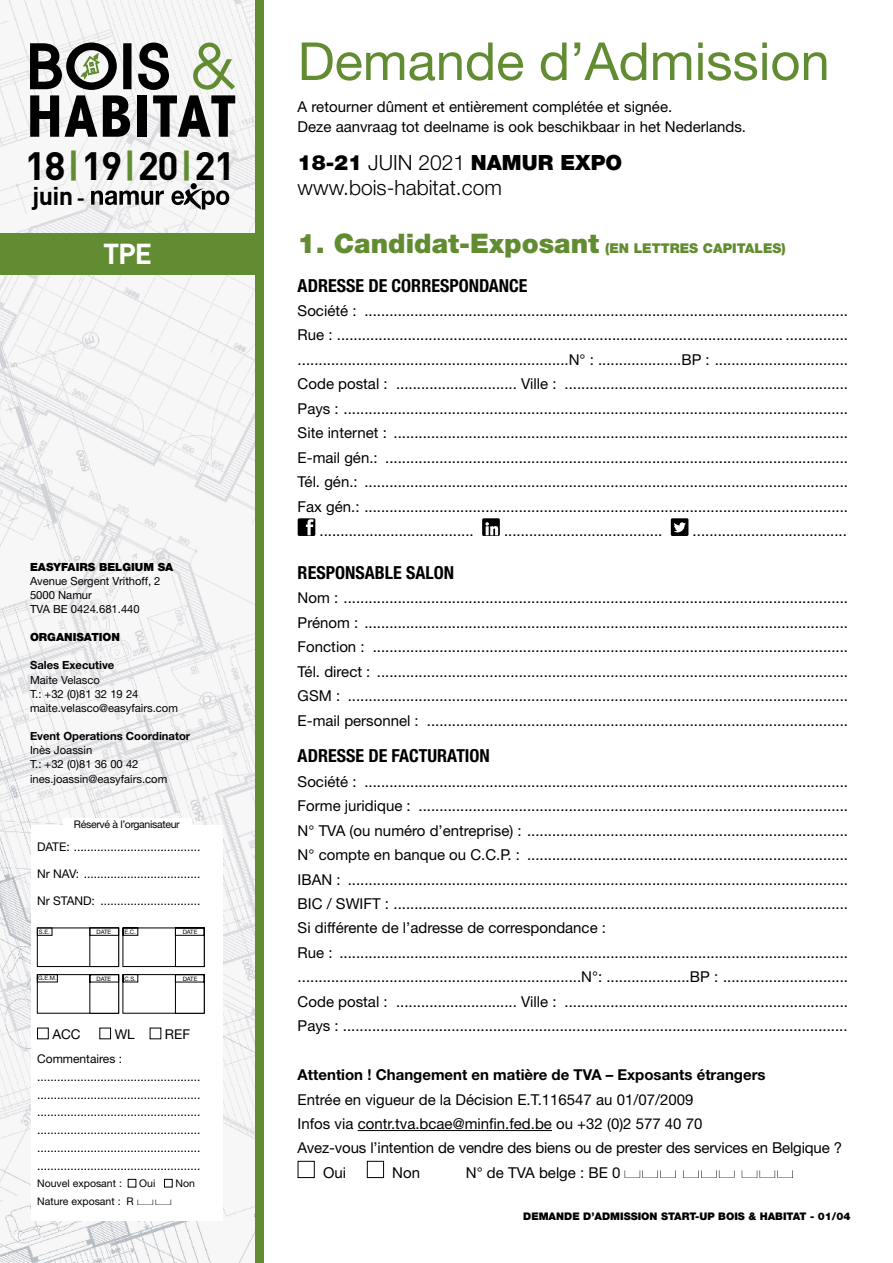
<style>
.page{position:relative;width:893px;height:1263px;background:#fff}
.page>*{position:absolute;margin:0;border:0;box-sizing:border-box;transform-origin:0 0}
.t1{font:52.5px "Helvetica Neue LT Std";color:#628c32}
.t2{font:700 39px "DIN";letter-spacing:-.04em;color:#000}
.t3{font:700 28.5px "DIN";color:#fff}
.t4{font:700 25.2px "DIN";color:#000}
.t5{font:300 21px/25.2px "Helvetica Neue LT Std";color:#000}
.t6{font:700 condensed 18px "Helvetica Neue LT Std";color:#000}
.t7{font:15px/24.5px "Helvetica Neue LT Std";color:#000}
.t8{font:700 15px "Helvetica Neue LT Std";color:#000}
.t9{font:900 13.5px "Helvetica Neue LT Std";color:#628c32}
.t10{font:13.5px "Helvetica Neue LT Std";color:#000}
.t11{font:12px/17.7px "Helvetica Neue LT Std";color:#000}
.t12{font:11.25px/14.1px "Helvetica Neue LT Std";color:#000}
.t13{font:700 11.25px "Helvetica Neue LT Std";color:#000}
.t14{font:900 11.25px "Helvetica Neue LT Std";color:#000}
.t15{font:900 10.5px "Helvetica Neue LT Std";color:#000}
.t16{font:10.5px "Helvetica Neue LT Std";color:#000}
.t17{font:10.5px "Helvetica Neue LT Std";letter-spacing:-.03em;color:#000}
.t18{font:6px "Helvetica Neue LT Std";color:#000}
.s1{font-size:34.95px;color:#628c32}
.s2{font-size:18.9px}
.s3{font-family:"Universal Peignes"}
.s4{font-weight:900}
.s5{font-size:27px}
</style>
<div class="page">
<img style="left:0;top:0;width:255px;height:1263px">
<div style="left:137px;top:95px;width:10px;height:42px;background:#000"></div>
<svg style="left:138px;top:43px;width:97px;height:94px"></svg>
<svg style="left:30px;top:43px;width:102px;height:94px"></svg>
<div style="left:0;top:234px;width:261px;height:41px;background:#628c32"></div>
<hr style="left:358px;top:1130px;width:194px;height:1px;background:#000">
<div style="left:298px;top:518px;width:17px;height:18px;background:#000;border-radius:2px"></div>
<svg style="left:306px;top:519px;width:8px;height:16px"></svg>
<div style="left:482px;top:518px;width:18px;height:18px;background:#000;border-radius:2px"></div>
<svg style="left:485px;top:522px;width:13px;height:13px"></svg>
<div style="left:671px;top:518px;width:17px;height:18px;background:#000;border-radius:2px"></div>
<svg style="left:674px;top:522px;width:12px;height:10px"></svg>
<div style="left:298px;top:1161px;width:17px;height:17px;border:1px solid #000"></div>
<div style="left:367px;top:1161px;width:17px;height:17px;border:1px solid #000"></div>
<svg style="left:625px;top:1170px;width:168px;height:8px"></svg>
<div style="left:31px;top:825px;width:191px;height:395px;background:#fff"></div>
<div style="left:128px;top:1179px;width:8px;height:8px;border:1px solid #000"></div>
<div style="left:164px;top:1179px;width:9px;height:8px;border:1px solid #000"></div>
<div style="left:37px;top:1028px;width:12px;height:11px;border:1px solid #000"></div>
<div style="left:99px;top:1028px;width:12px;height:11px;border:1px solid #000"></div>
<div style="left:63px;top:818px;width:128px;height:16px;background:#fff"></div>
<svg style="left:37px;top:927px;width:168px;height:86px"></svg>
<div style="left:255px;top:0;width:9px;height:1263px;background:#628c32"></div>
<svg style="left:91px;top:191px;width:73px;height:14px"></svg>
<svg style="left:171px;top:183px;width:58px;height:27px"></svg>
<h2 class="t2" style="left:25px;top:140px;width:212px">18 <span class="s1">|</span> 19 <span class="s1">|</span> 20 <span class="s1">|</span>21</h2>
<h3 class="t4" style="left:32px;top:179px;width:54px">juin <span class="s2">-</span></h3>
<h3 class="t3" style="left:103px;top:235px;width:51px">TPE</h3>
<p class="t14" style="left:30px;top:560px;width:145px">EASYFAIRS BELGIUM SA</p>
<p class="t12" style="left:30px;top:573px;width:132px">Avenue Sergent Vrithoff, 2<br>5000 Namur<br>TVA BE 0424.681.440</p>
<p class="t14" style="left:30px;top:630px;width:92px">ORGANISATION</p>
<p class="t13" style="left:30px;top:658px;width:86px">Sales Executive</p>
<p class="t12" style="left:30px;top:672px;width:149px">Maite Velasco<br>T.: +32 (0)81 32 19 24 maite.velasco@easyfairs.com</p>
<p class="t13" style="left:30px;top:729px;width:162px">Event Operations Coordinator</p>
<p class="t12" style="left:30px;top:743px;width:139px">Inès Joassin<br>T.: +32 (0)81 36 00 42 ines.joassin@easyfairs.com</p>
<p class="t17" style="left:74px;top:818px;width:107px">Réservé à l’organisateur</p>
<p class="t11" style="left:37px;top:838px;width:165px">DATE: ......................................</p>
<p class="t11" style="left:37px;top:865px;width:165px">Nr NAV: ...................................</p>
<p class="t11" style="left:37px;top:891px;width:165px">Nr STAND: ..............................</p>
<p class="t18" style="left:39px;top:928px;width:12px">S.E.</p>
<p class="t18" style="left:97px;top:928px;width:16px">DATE</p>
<p class="t18" style="left:124px;top:928px;width:13px">E.C.</p>
<p class="t18" style="left:38px;top:975px;width:20px">G.E.M.</p>
<p class="t18" style="left:97px;top:975px;width:16px">DATE</p>
<p class="t18" style="left:124px;top:975px;width:13px">C.S.</p>
<p class="t18" style="left:183px;top:928px;width:16px">DATE</p>
<p class="t18" style="left:183px;top:975px;width:16px">DATE</p>
<p class="t10" style="left:52px;top:1026px;width:30px">ACC</p>
<p class="t10" style="left:115px;top:1026px;width:22px">WL</p>
<p class="t10" style="left:165px;top:1026px;width:27px">REF</p>
<p class="t11" style="left:37px;top:1050px;width:165px">Commentaires : ................................................. ................................................. ................................................. ................................................. ................................................. .................................................</p>
<p class="t16" style="left:37px;top:1177px;width:86px">Nouvel exposant :</p>
<p class="t16" style="left:139px;top:1177px;width:18px">Oui</p>
<p class="t16" style="left:176px;top:1177px;width:21px">Non</p>
<p class="t16" style="left:37px;top:1195px;width:137px">Nature exposant : R <span class="s3">AA</span></p>
<h1 class="t1" style="left:298px;top:30px;width:534px">Demande d’Admission</h1>
<p class="t7" style="left:298px;top:97px;width:450px;line-height:19.5px">A retourner dûment et entièrement complétée et signée.<br>Deze aanvraag tot deelname is ook beschikbaar in het Nederlands.</p>
<h3 class="t5" style="left:298px;top:149px;width:326px"><span class="s4">18-21</span> JUIN 2021 <span class="s4">NAMUR EXPO </span>www.bois-habitat.com</h3>
<p class="t9" style="left:298px;top:240px;width:490px"><span class="s5">1. Candidat-Exposant</span> (EN LETTRES CAPITALES)</p>
<p class="t6" style="left:298px;top:274px;width:231px">ADRESSE DE CORRESPONDANCE</p>
<p class="t7" style="left:298px;top:298px;width:552px">Société : ....................................................................................................................</p>
<p class="t7" style="left:298px;top:323px;width:552px">Rue : ........................................................................................................... ...............</p>
<p class="t7" style="left:298px;top:347px;width:552px">.................................................................N° : ....................BP : ................................</p>
<p class="t7" style="left:298px;top:372px;width:552px">Code postal : ............................. Ville : ....................................................................</p>
<p class="t7" style="left:298px;top:396px;width:552px">Pays : .........................................................................................................................</p>
<p class="t7" style="left:298px;top:420px;width:552px">Site internet : .............................................................................................................</p>
<p class="t7" style="left:298px;top:445px;width:552px">E-mail gén.: ...............................................................................................................</p>
<p class="t7" style="left:298px;top:469px;width:552px">Tél. gén.: ....................................................................................................................</p>
<p class="t7" style="left:298px;top:494px;width:552px">Fax gén.: ....................................................................................................................</p>
<p class="t7" style="left:319px;top:518px;width:156px">.....................................</p>
<p class="t7" style="left:504px;top:518px;width:160px">......................................</p>
<p class="t7" style="left:693px;top:518px;width:156px">.....................................</p>
<p class="t6" style="left:298px;top:561px;width:158px">RESPONSABLE SALON</p>
<p class="t7" style="left:298px;top:585px;width:552px;text-align:justify">Nom : .........................................................................................................................<br>Prénom : ....................................................................................................................<br>Fonction : ..................................................................................................................<br>Tél. direct : .................................................................................................................<br>GSM : ........................................................................................................................<br>E-mail personnel : .....................................................................................................</p>
<p class="t6" style="left:298px;top:745px;width:194px">ADRESSE DE FACTURATION</p>
<p class="t7" style="left:298px;top:769px;width:552px">Société : ....................................................................................................................<br>Forme juridique : .......................................................................................................<br>N° TVA (ou numéro d’entreprise) : .............................................................................<br>N° compte en banque ou C.C.P. : .............................................................................<br>IBAN : ........................................................................................................................<br>BIC / SWIFT : .............................................................................................................<br>Si différente de l’adresse de correspondance :<br>Rue : .......................................................................................................................... ....................................................................N°: ....................BP : ..............................<br>Code postal : ............................. Ville : ....................................................................<br>Pays : .........................................................................................................................</p>
<p class="t8" style="left:298px;top:1065px;width:469px">Attention ! Changement en matière de TVA – Exposants étrangers</p>
<p class="t7" style="left:298px;top:1087px;width:397px">Entrée en vigueur de la Décision E.T.116547 au 01/07/2009</p>
<p class="t7" style="left:298px;top:1111px;width:406px">Infos via contr.tva.bcae@minfin.fed.be ou +32 (0)2 577 40 70</p>
<p class="t7" style="left:298px;top:1136px;width:546px">Avez-vous l’intention de vendre des biens ou de prester des services en Belgique ?</p>
<p class="t7" style="left:323px;top:1160px;width:25px">Oui</p>
<p class="t7" style="left:392px;top:1160px;width:29px">Non</p>
<p class="t7" style="left:466px;top:1160px;width:156px">N° de TVA belge : BE 0</p>
<p class="t15" style="left:523px;top:1210px;width:329px">DEMANDE D’ADMISSION START-UP BOIS &amp; HABITAT - 01/04</p>
</div>
